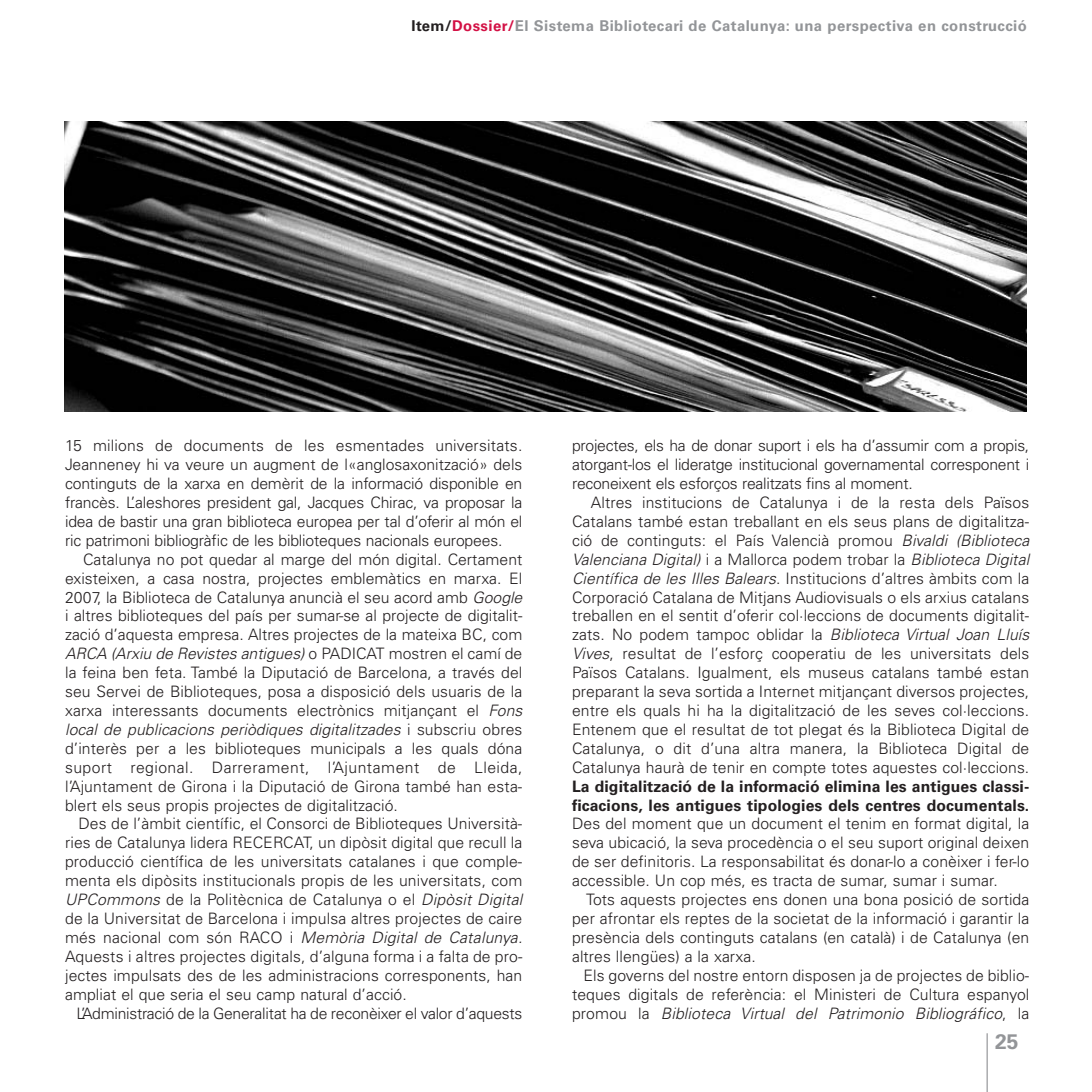
<style>
.page{position:relative;width:1092px;height:1092px;background:#fff}
.page>*{position:absolute;margin:0;border:0;box-sizing:border-box;transform-origin:0 0}
.t1{font:700 21px "Univers";color:#939598}
.t2{font:300 15.75px/18.9px "Univers";letter-spacing:.005em;color:#231f20;text-align:justify}
.t3{font:700 15.75px/18.9px "Univers";letter-spacing:.005em;color:#231f20}
.t4{font:300 15.75px "Univers";letter-spacing:-.015em;color:#231f20}
.t5{font:700 14.88px "Univers";letter-spacing:.03em;color:#939598}
.s1{color:#231f20}
.s2{color:#d31145}
.s3{font-style:italic}
</style>
<div class="page">
<hr style="left:986px;top:1033px;width:1px;height:58px;background:#808285">
<img style="left:65px;top:122px;width:961px;height:290px">
<p class="t5" style="left:411px;top:20px;width:617px"><span class="s1">Item/</span><span class="s2">Dossier/</span>El Sistema Bibliotecari de Catalunya: una perspectiva en construcció</p>
<p class="t2" style="left:65px;top:437px;width:459px">15 milions de documents de les esmentades universitats.<br>Jeanneney hi va veure un augment de l«anglosaxonització» dels continguts de la xarxa en demèrit de la informació disponible en francès. L’aleshores president gal, Jacques Chirac, va proposar la idea de bastir una gran biblioteca europea per tal d’oferir al món el ric patrimoni bibliogràfic de les biblioteques nacionals europees.</p>
<p class="t2" style="left:65px;top:551px;width:462px;text-align:left;text-indent:18px">Catalunya no pot quedar al marge del món digital. Certament existeixen, a casa nostra, projectes emblemàtics en marxa. El 2007, la Biblioteca de Catalunya anuncià el seu acord amb <span class="s3">Google </span>i altres biblioteques del país per sumar-se al projecte de digitalit&shy;zació d’aquesta empresa. Altres projectes de la mateixa BC, com <span class="s3">ARCA (Arxiu de Revistes antigues)</span> o PA D I C AT m o s t r e n e l c a m í d e la feina ben feta. També la Diputació de Barcelona, a través del seu Servei de Biblioteques, posa a disposició dels usuaris de la xarxa interessants documents electrònics mitjançant el <span class="s3">Fons local de publicacions periòdiques digitalitzades</span> i s u b s c r i u o b r e s d’interès per a les biblioteques municipals a les quals dóna suport regional. Darrerament, l’Ajuntament de Lleida, l’Ajuntament de Girona i la Diputació de Girona també han esta&shy;blert els seus propis projectes de digitalització.</p>
<p class="t2" style="left:65px;top:815px;width:462px;text-align:left;text-indent:13px">Des de l’àmbit científic, el Consorci de Biblioteques Università&shy;ries de Catalunya lidera RECERCAT, un dipòsit digital que recull la producció científica de les universitats catalanes i que comple&shy;menta els dipòsits institucionals propis de les universitats, com <span class="s3">UPCommons</span> de la Politècnica de Catalunya o el <span class="s3">Dipòsit Digital </span>de la Universitat de Barcelona i impulsa altres projectes de caire m é s n a c i o n a l c o m s ó n R AC O i <span class="s3">Memòria Digital de Catalunya.<br></span>Aquests i altres projectes digitals, d’alguna forma i a falta de pro&shy;jectes impulsats des de les administracions corresponents, han ampliat el que seria el seu camp natural d’acció.</p>
<p class="t4" style="left:76px;top:1007px;width:447px">L’Administració de la Generalitat ha de reconèixer el valor d’aquests</p>
<p class="t2" style="left:572px;top:437px;width:459px">projectes, els ha de donar suport i els ha d’assumir com a propis, atorgant-los el lideratge institucional governamental corresponent i reconeixent els esforços realitzats fins al moment.</p>
<p class="t2" style="left:572px;top:494px;width:462px;text-align:left;text-indent:19px">Altres institucions de Catalunya i de la resta dels Països Catalans també estan treballant en els seus plans de digitalitza&shy;ció de continguts: el País Valencià promou <span class="s3">Bivaldi (Biblioteca Valenciana Digital)</span> i a M a l l o r c a p o d e m t r o b a r l a <span class="s3">Biblioteca Digital Científica de les Illes Balears</span>. Institucions d’altres àmbits com la Corporació Catalana de Mitjans Audiovisuals o els arxius catalans treballen en el sentit d’oferir col·leccions de documents digitalit&shy;zats. No podem tampoc oblidar la <span class="s3">Biblioteca Virtual Joan Lluís Vives</span>, resultat de l’esforç cooperatiu de les universitats dels Països Catalans. Igualment, els museus catalans també estan preparant la seva sortida a Internet mitjançant diversos projectes, entre els quals hi ha la digitalització de les seves col·leccions.<br>Entenem que el resultat de tot plegat és la Biblioteca Digital de Catalunya, o dit d’una altra manera, la Biblioteca Digital de Catalunya haurà de tenir en compte totes aquestes col·leccions.</p>
<p class="t3" style="left:572px;top:778px;width:459px">La digitalització de la informació elimina les antigues classi&shy;ficacions, les antigues tipologies dels centres documentals.</p>
<p class="t2" style="left:572px;top:815px;width:459px">Des del moment que un document el tenim en format digital, la seva ubicació, la seva procedència o el seu suport original deixen de ser definitoris. La responsabilitat és donar-lo a conèixer i fer-lo accessible. Un cop més, es tracta de sumar, sumar i sumar.</p>
<p class="t2" style="left:572px;top:891px;width:459px;text-indent:14px">Tots aquests projectes ens donen una bona posició de sortida per afrontar els reptes de la societat de la informació i garantir la presència dels continguts catalans (en català) i de Catalunya (en altres llengües) a la xarxa.</p>
<p class="t2" style="left:572px;top:967px;width:459px;text-indent:11px">Els governs del nostre entorn disposen ja de projectes de biblio&shy;teques digitals de referència: el Ministeri de Cultura espanyol p r o m o u l a <span class="s3">Biblioteca Virtual del Patrimonio Bibliográfico</span>, l a</p>
<h1 class="t1" style="left:994px;top:1033px;width:25px">25</h1>
</div>
